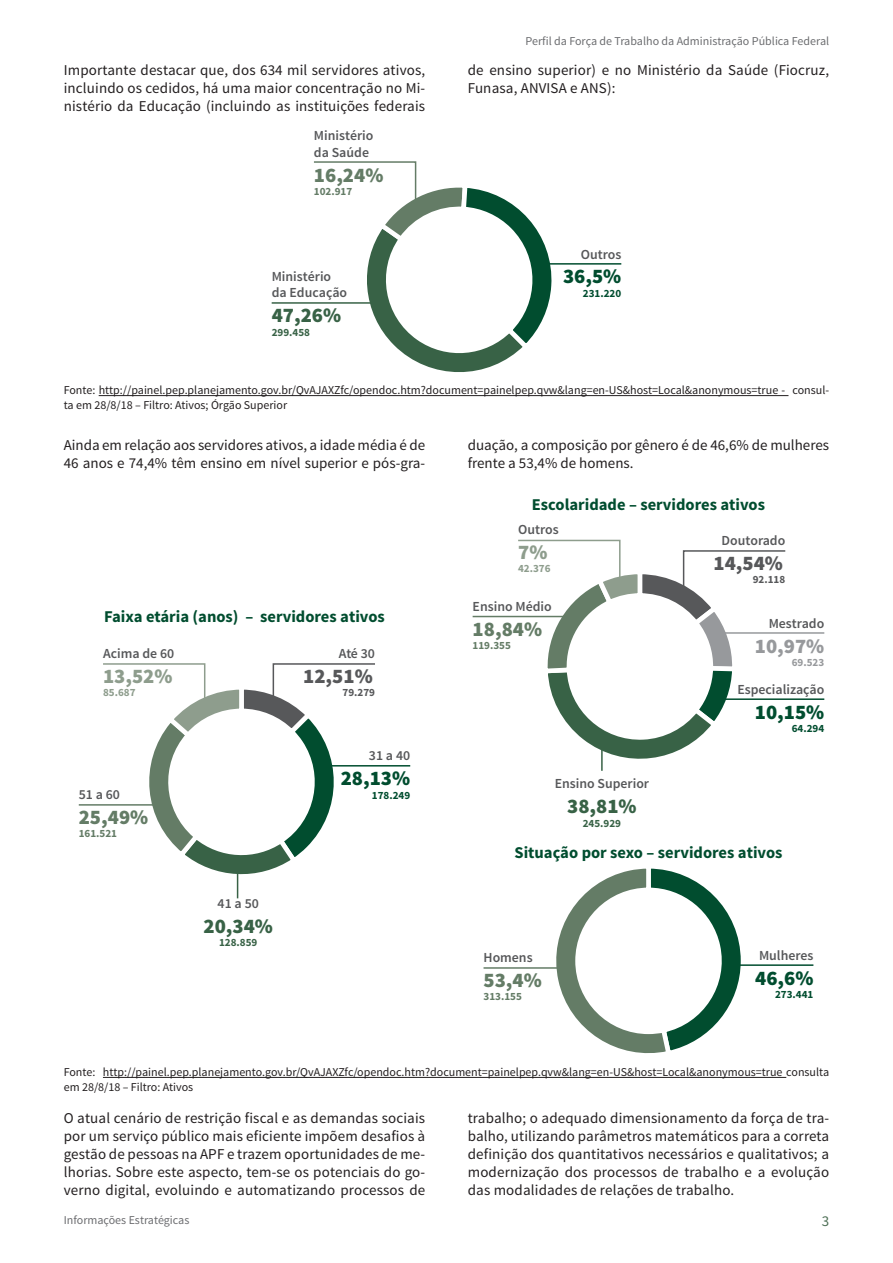
<style>
.page{position:relative;width:893px;height:1263px;background:#fff}
.page>*{position:absolute;margin:0;border:0;box-sizing:border-box;transform-origin:0 0}
.t1{font:900 20.7px "Source Sans Pro";color:#647c66}
.t2{font:900 20.7px "Source Sans Pro";color:#014d2f}
.t3{font:900 20.7px "Source Sans Pro";color:#386246}
.t4{font:900 20.7px "Source Sans Pro";color:#57585a}
.t5{font:900 20.7px "Source Sans Pro";color:#8e9d8d}
.t6{font:900 20.7px "Source Sans Pro";color:#97999c}
.t7{font:700 16.5px "Source Sans Pro";color:#014d2f}
.t8{font:15px/18px "Source Sans Pro";letter-spacing:.01em;color:#231f20}
.t9{font:15px "Source Sans Pro";color:#4d6f55}
.t10{font:600 13.8px/16.6px "Source Sans Pro";color:#57585a}
.t11{font:12px/14.4px "Source Sans Pro";color:#231f20}
.t12{font:12px "Source Sans Pro";color:#6c6d70}
.t13{font:700 11.1px "Source Sans Pro";color:#647c66}
.t14{font:700 11.1px "Source Sans Pro";color:#014d2f}
.t15{font:700 11.1px "Source Sans Pro";color:#386246}
.t16{font:700 11.1px "Source Sans Pro";color:#8e9d8d}
.t17{font:700 11.1px "Source Sans Pro";color:#57585a}
.t18{font:700 11.1px "Source Sans Pro";color:#97999c}
</style>
<div class="page">
<hr style="left:99px;top:395px;width:689px;height:1px;background:#231f20">
<hr style="left:330px;top:765px;width:80px;height:1px;background:#014d2f">
<hr style="left:79px;top:804px;width:83px;height:2px;background:#647c66">
<svg style="left:102px;top:663px;width:274px;height:221px"></svg>
<hr style="left:237px;top:865px;width:1px;height:33px;background:#386246">
<hr style="left:103px;top:1077px;width:683px;height:1px;background:#231f20">
<svg style="left:314px;top:161px;width:238px;height:211px"></svg>
<hr style="left:541px;top:263px;width:80px;height:2px;background:#014d2f">
<hr style="left:272px;top:302px;width:107px;height:2px;background:#386246">
<hr style="left:721px;top:632px;width:103px;height:2px;background:#97999c">
<hr style="left:473px;top:616px;width:92px;height:1px;background:#647c66">
<svg style="left:517px;top:539px;width:270px;height:220px"></svg>
<hr style="left:601px;top:738px;width:2px;height:33px;background:#386246">
<hr style="left:725px;top:698px;width:99px;height:2px;background:#014d2f">
<svg style="left:556px;top:868px;width:185px;height:186px"></svg>
<hr style="left:740px;top:964px;width:73px;height:2px;background:#014d2f">
<hr style="left:483px;top:967px;width:81px;height:2px;background:#647c66">
<p class="t8" style="left:64px;top:62px;width:363px;text-align:justify">Importante destacar que, dos 634 mil servidores ativos, incluindo os cedidos, há uma maior concentração no Mi&shy;nistério da Educação (incluindo as instituições federais</p>
<p class="t10" style="left:314px;top:128px;width:61px">Ministério da Saúde</p>
<h1 class="t1" style="left:314px;top:161px;width:71px">16,24%</h1>
<p class="t13" style="left:314px;top:184px;width:40px">102.917</p>
<p class="t10" style="left:272px;top:268px;width:77px">Ministério da Educação</p>
<h1 class="t3" style="left:272px;top:302px;width:71px">47,26%</h1>
<p class="t15" style="left:272px;top:325px;width:40px">299.458</p>
<p class="t12" style="left:526px;top:34px;width:305px">Perfil da Força de Trabalho da Administração Pública Federal</p>
<p class="t8" style="left:468px;top:62px;width:363px">de ensino superior) e no Ministério da Saúde (Fiocruz,<br>Funasa, ANVISA e ANS):</p>
<p class="t10" style="left:581px;top:246px;width:42px">Outros</p>
<h1 class="t2" style="left:563px;top:263px;width:60px">36,5%</h1>
<p class="t14" style="left:583px;top:286px;width:40px">231.220</p>
<p class="t11" style="left:64px;top:383px;width:767px">Fonte: http://painel.pep.planejamento.gov.br/QvAJAXZfc/opendoc.htm?document=painelpep.qvw&amp;lang=en-US&amp;host=Local&amp;anonymous=true - consul&shy;ta em 28/8/18 – Filtro: Ativos; Órgão Superior</p>
<p class="t8" style="left:64px;top:436px;width:363px">Ainda em relação aos servidores ativos, a idade média é de<br>46 anos e 74,4% têm ensino em nível superior e pós-gra-</p>
<p class="t7" style="left:104px;top:606px;width:282px">Faixa etária (anos) – servidores ativos</p>
<p class="t10" style="left:103px;top:645px;width:73px">Acima de 60</p>
<h1 class="t5" style="left:103px;top:662px;width:71px">13,52%</h1>
<p class="t16" style="left:103px;top:685px;width:34px">85.687</p>
<p class="t10" style="left:79px;top:787px;width:43px">51 a 60</p>
<h1 class="t1" style="left:79px;top:804px;width:71px">25,49%</h1>
<p class="t13" style="left:79px;top:826px;width:40px">161.521</p>
<p class="t10" style="left:218px;top:896px;width:43px">41 a 50</p>
<h1 class="t3" style="left:203px;top:913px;width:71px">20,34%</h1>
<p class="t15" style="left:219px;top:935px;width:40px">128.859</p>
<p class="t10" style="left:339px;top:645px;width:38px">Até 30</p>
<h1 class="t4" style="left:303px;top:662px;width:71px">12,51%</h1>
<p class="t17" style="left:342px;top:685px;width:34px">79.279</p>
<p class="t10" style="left:369px;top:748px;width:43px">31 a 40</p>
<h1 class="t2" style="left:341px;top:765px;width:71px">28,13%</h1>
<p class="t14" style="left:372px;top:788px;width:40px">178.249</p>
<p class="t8" style="left:468px;top:436px;width:363px">duação, a composição por gênero é de 46,6% de mulheres frente a 53,4% de homens.</p>
<p class="t7" style="left:532px;top:494px;width:234px">Escolaridade – servidores ativos</p>
<p class="t10" style="left:518px;top:522px;width:42px">Outros</p>
<h1 class="t5" style="left:518px;top:539px;width:31px">7%</h1>
<p class="t16" style="left:518px;top:562px;width:34px">42.376</p>
<p class="t10" style="left:473px;top:598px;width:81px">Ensino Médio</p>
<h1 class="t1" style="left:473px;top:615px;width:71px">18,84%</h1>
<p class="t13" style="left:473px;top:638px;width:40px">119.355</p>
<p class="t10" style="left:555px;top:776px;width:96px">Ensino Superior</p>
<h1 class="t3" style="left:567px;top:793px;width:71px">38,81%</h1>
<p class="t15" style="left:583px;top:816px;width:40px">245.929</p>
<p class="t10" style="left:721px;top:532px;width:65px">Doutorado</p>
<h1 class="t4" style="left:713px;top:549px;width:71px">14,54%</h1>
<p class="t17" style="left:753px;top:572px;width:34px">92.118</p>
<p class="t10" style="left:769px;top:615px;width:57px">Mestrado</p>
<h1 class="t6" style="left:755px;top:632px;width:71px">10,97%</h1>
<p class="t18" style="left:792px;top:655px;width:34px">69.523</p>
<p class="t10" style="left:737px;top:681px;width:89px">Especialização</p>
<h1 class="t2" style="left:755px;top:698px;width:71px">10,15%</h1>
<p class="t14" style="left:792px;top:721px;width:34px">64.294</p>
<p class="t7" style="left:514px;top:842px;width:269px">Situação por sexo – servidores ativos</p>
<p class="t10" style="left:483px;top:950px;width:51px">Homens</p>
<h1 class="t1" style="left:483px;top:967px;width:60px">53,4%</h1>
<p class="t13" style="left:483px;top:990px;width:40px">313.155</p>
<p class="t10" style="left:759px;top:947px;width:56px">Mulheres</p>
<h1 class="t2" style="left:755px;top:964px;width:60px">46,6%</h1>
<p class="t14" style="left:775px;top:987px;width:40px">273.441</p>
<p class="t11" style="left:64px;top:1065px;width:767px">Fonte: http://painel.pep.planejamento.gov.br/QvAJAXZfc/opendoc.htm?document=painelpep.qvw&amp;lang=en-US&amp;host=Local&amp;anonymous=true consulta em 28/8/18 – Filtro: Ativos</p>
<p class="t8" style="left:64px;top:1109px;width:363px;text-align:justify">O atual cenário de restrição fiscal e as demandas sociais por um serviço público mais eficiente impõem desafios à gestão de pessoas na APF e trazem oportunidades de me&shy;lhorias. Sobre este aspecto, tem-se os potenciais do go&shy;verno digital, evoluindo e automatizando processos de</p>
<p class="t8" style="left:468px;top:1109px;width:363px;text-align:justify">trabalho; o adequado dimensionamento da força de tra&shy;balho, utilizando parâmetros matemáticos para a correta definição dos quantitativos necessários e qualitativos; a modernização dos processos de trabalho e a evolução das modalidades de relações de trabalho.</p>
<p class="t12" style="left:64px;top:1212px;width:127px">Informações Estratégicas</p>
<p class="t9" style="left:822px;top:1212px;width:9px">3</p>
</div>
